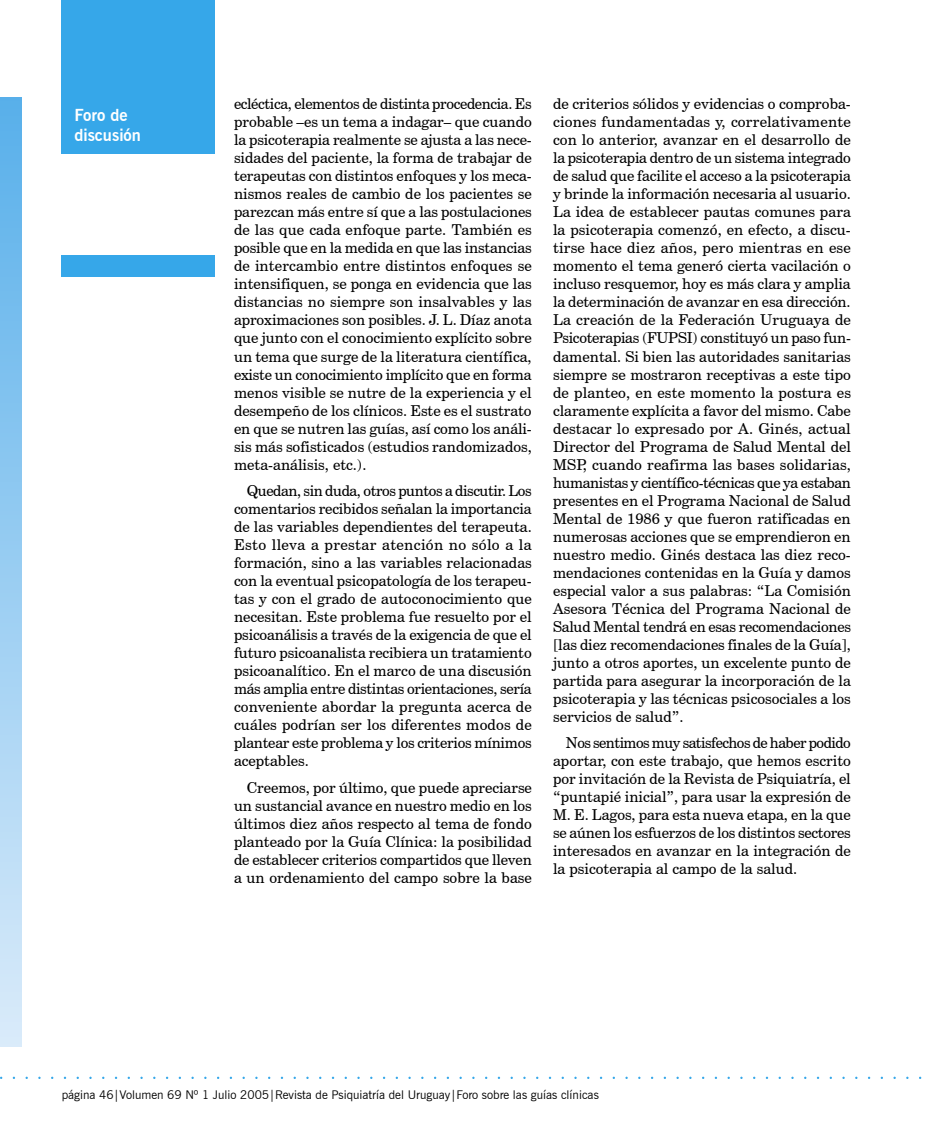
<style>
.page{position:relative;width:936px;height:1132px;background:#fff}
.page>*{position:absolute;margin:0;border:0;box-sizing:border-box;transform-origin:0 0}
.t1{font:700 16.5px/19.8px "News Gothic BT";color:#fff}
.t2{font:15px/18px "Century Schoolbook BT";color:#000;text-align:justify}
.t3{font:12px "News Gothic BT";color:#000}
</style>
<div class="page">
<div style="left:62px;top:0;width:153px;height:153px;background:#36a7e9"></div>
<div style="left:62px;top:255px;width:153px;height:21px;background:#36a7e9"></div>
<div style="left:0;top:98px;width:21px;height:948px;background:linear-gradient(to bottom,#58afea,#daebfa)"></div>
<p class="t1" style="left:74px;top:105px;width:68px">Foro de discusión</p>
<p class="t2" style="left:234px;top:95px;width:299px">ecléctica, elementos de distinta procedencia. Es probable –es un tema a indagar– que cuando la psicoterapia realmente se ajusta a las nece&shy;sidades del paciente, la forma de trabajar de terapeutas con distintos enfoques y los meca&shy;nismos reales de cambio de los pacientes se parezcan más entre sí que a las postulaciones de las que cada enfoque parte. También es posible que en la medida en que las instancias de intercambio entre distintos enfoques se intensifiquen, se ponga en evidencia que las distancias no siempre son insalvables y las aproximaciones son posibles. J. L. Díaz anota que junto con el conocimiento explícito sobre un tema que surge de la literatura científica, existe un conocimiento implícito que en forma menos visible se nutre de la experiencia y el desempeño de los clínicos. Este es el sustrato en que se nutren las guías, así como los análi&shy;sis más sofisticados (estudios randomizados, meta-análisis, etc.).</p>
<p class="t2" style="left:234px;top:481px;width:299px;text-indent:13px">Quedan, sin duda, otros puntos a discutir. Los comentarios recibidos señalan la importancia de las variables dependientes del terapeuta.<br>Esto lleva a prestar atención no sólo a la formación, sino a las variables relacionadas con la eventual psicopatología de los terapeu&shy;tas y con el grado de autoconocimiento que necesitan. Este problema fue resuelto por el psicoanálisis a través de la exigencia de que el futuro psicoanalista recibiera un tratamiento psicoanalítico. En el marco de una discusión más amplia entre distintas orientaciones, sería conveniente abordar la pregunta acerca de cuáles podrían ser los diferentes modos de plantear este problema y los criterios mínimos aceptables.</p>
<p class="t2" style="left:234px;top:778px;width:299px;text-indent:13px">Creemos, por último, que puede apreciarse un sustancial avance en nuestro medio en los últimos diez años respecto al tema de fondo planteado por la Guía Clínica: la posibilidad de establecer criterios compartidos que lleven a un ordenamiento del campo sobre la base</p>
<p class="t2" style="left:553px;top:95px;width:299px">de criterios sólidos y evidencias o comproba&shy;ciones fundamentadas y, correlativamente con lo anterior, avanzar en el desarrollo de la psicoterapia dentro de un sistema integrado de salud que facilite el acceso a la psicoterapia y brinde la información necesaria al usuario.<br>La idea de establecer pautas comunes para la psicoterapia comenzó, en efecto, a discu&shy;tirse hace diez años, pero mientras en ese momento el tema generó cierta vacilación o incluso resquemor, hoy es más clara y amplia la determinación de avanzar en esa dirección.<br>La creación de la Federación Uruguaya de Psicoterapias (FUPSI) constituyó un paso fun&shy;damental. Si bien las autoridades sanitarias siempre se mostraron receptivas a este tipo de planteo, en este momento la postura es claramente explícita a favor del mismo. Cabe destacar lo expresado por A. Ginés, actual Director del Programa de Salud Mental del MSP, cuando reafirma las bases solidarias, humanistas y científico-técnicas que ya estaban presentes en el Programa Nacional de Salud Mental de 1986 y que fueron ratificadas en numerosas acciones que se emprendieron en nuestro medio. Ginés destaca las diez reco&shy;mendaciones contenidas en la Guía y damos especial valor a sus palabras: “La Comisión Asesora Técnica del Programa Nacional de Salud Mental tendrá en esas recomendaciones [las diez recomendaciones finales de la Guía], junto a otros aportes, un excelente punto de partida para asegurar la incorporación de la psicoterapia y las técnicas psicosociales a los servicios de salud”.</p>
<p class="t2" style="left:553px;top:733px;width:299px;text-indent:13px">Nos sentimos muy satisfechos de haber podido aportar, con este trabajo, que hemos escrito por invitación de la Revista de Psiquiatría, el “puntapié inicial”, para usar la expresión de M. E. Lagos, para esta nueva etapa, en la que se aúnen los esfuerzos de los distintos sectores interesados en avanzar en la integración de la psicoterapia al campo de la salud.</p>
<p class="t3" style="left:62px;top:1086px;width:538px">página 46|Volumen 69 Nº 1 Julio 2005|Revista de Psiquiatría del Uruguay|Foro sobre las guías clínicas</p>
</div>
